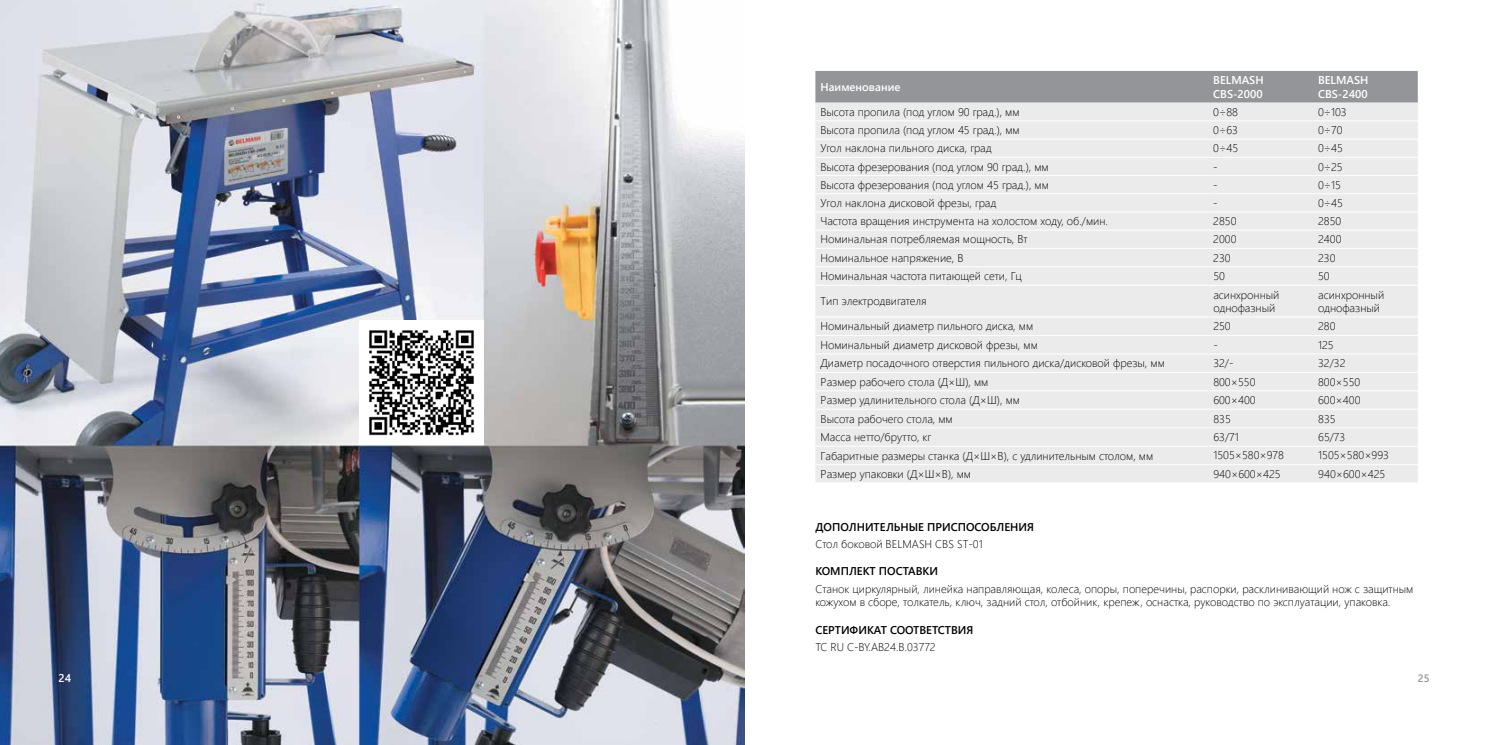
<style>
.page{position:relative;width:1489px;height:745px;background:#fff}
.page>*{position:absolute;margin:0;border:0;box-sizing:border-box;transform-origin:0 0}
.t1{font:300 11.25px/13.5px "Segoe UI";color:#000}
.t2{font:600 11.25px "Segoe UI";color:#000}
.t3{font:600 11.25px/13.5px "Segoe UI";color:#fff}
.t4{font:600 10.62px "Segoe UI";color:#939598}
</style>
<div class="page">
<img style="left:0;top:0;width:744px;height:744px">
<div style="left:815px;top:71px;width:602px;height:32px;background:#939598"></div>
<div style="left:815px;top:103px;width:602px;height:379px;background:#ebebec"></div>
<hr style="left:815px;top:120px;width:393px;height:1px;background:#fff">
<hr style="left:1208px;top:120px;width:104px;height:1px;background:#fff">
<hr style="left:1312px;top:120px;width:105px;height:1px;background:#fff">
<hr style="left:815px;top:139px;width:393px;height:1px;background:#fff">
<hr style="left:1208px;top:139px;width:104px;height:1px;background:#fff">
<hr style="left:1312px;top:139px;width:105px;height:1px;background:#fff">
<hr style="left:815px;top:157px;width:393px;height:1px;background:#fff">
<hr style="left:1208px;top:157px;width:104px;height:1px;background:#fff">
<hr style="left:1312px;top:157px;width:105px;height:1px;background:#fff">
<hr style="left:815px;top:175px;width:393px;height:1px;background:#fff">
<hr style="left:1208px;top:175px;width:104px;height:1px;background:#fff">
<hr style="left:1312px;top:175px;width:105px;height:1px;background:#fff">
<hr style="left:815px;top:193px;width:393px;height:1px;background:#fff">
<hr style="left:1208px;top:193px;width:104px;height:1px;background:#fff">
<hr style="left:1312px;top:193px;width:105px;height:1px;background:#fff">
<hr style="left:815px;top:211px;width:393px;height:1px;background:#fff">
<hr style="left:1208px;top:211px;width:104px;height:1px;background:#fff">
<hr style="left:1312px;top:211px;width:105px;height:1px;background:#fff">
<hr style="left:815px;top:230px;width:393px;height:1px;background:#fff">
<hr style="left:1208px;top:230px;width:104px;height:1px;background:#fff">
<hr style="left:1312px;top:230px;width:105px;height:1px;background:#fff">
<hr style="left:815px;top:248px;width:393px;height:1px;background:#fff">
<hr style="left:1208px;top:248px;width:104px;height:1px;background:#fff">
<hr style="left:1312px;top:248px;width:105px;height:1px;background:#fff">
<hr style="left:815px;top:266px;width:393px;height:1px;background:#fff">
<hr style="left:1208px;top:266px;width:104px;height:1px;background:#fff">
<hr style="left:1312px;top:266px;width:105px;height:1px;background:#fff">
<hr style="left:815px;top:285px;width:393px;height:1px;background:#fff">
<hr style="left:1208px;top:285px;width:104px;height:1px;background:#fff">
<hr style="left:1312px;top:285px;width:105px;height:1px;background:#fff">
<hr style="left:815px;top:316px;width:393px;height:1px;background:#fff">
<hr style="left:1208px;top:316px;width:104px;height:1px;background:#fff">
<hr style="left:1312px;top:316px;width:105px;height:1px;background:#fff">
<hr style="left:815px;top:335px;width:393px;height:1px;background:#fff">
<hr style="left:1208px;top:335px;width:104px;height:1px;background:#fff">
<hr style="left:1312px;top:335px;width:105px;height:1px;background:#fff">
<hr style="left:815px;top:353px;width:393px;height:1px;background:#fff">
<hr style="left:1208px;top:353px;width:104px;height:1px;background:#fff">
<hr style="left:1312px;top:353px;width:105px;height:1px;background:#fff">
<hr style="left:815px;top:372px;width:393px;height:1px;background:#fff">
<hr style="left:1208px;top:372px;width:104px;height:1px;background:#fff">
<hr style="left:1312px;top:372px;width:105px;height:1px;background:#fff">
<hr style="left:815px;top:390px;width:393px;height:1px;background:#fff">
<hr style="left:1208px;top:390px;width:104px;height:1px;background:#fff">
<hr style="left:1312px;top:390px;width:105px;height:1px;background:#fff">
<hr style="left:815px;top:408px;width:393px;height:1px;background:#fff">
<hr style="left:1208px;top:408px;width:104px;height:1px;background:#fff">
<hr style="left:1312px;top:408px;width:105px;height:1px;background:#fff">
<hr style="left:815px;top:427px;width:393px;height:1px;background:#fff">
<hr style="left:1208px;top:427px;width:104px;height:1px;background:#fff">
<hr style="left:1312px;top:427px;width:105px;height:1px;background:#fff">
<hr style="left:815px;top:445px;width:393px;height:1px;background:#fff">
<hr style="left:1208px;top:445px;width:104px;height:1px;background:#fff">
<hr style="left:1312px;top:445px;width:105px;height:1px;background:#fff">
<hr style="left:815px;top:464px;width:393px;height:1px;background:#fff">
<hr style="left:1208px;top:464px;width:104px;height:1px;background:#fff">
<hr style="left:1312px;top:464px;width:105px;height:1px;background:#fff">
<img style="left:359px;top:320px;width:124px;height:124px">
<p class="t3" style="left:820px;top:80px;width:82px">Наименование</p>
<p class="t3" style="left:1213px;top:73px;width:52px">BELMASH<br>CBS-2000</p>
<p class="t3" style="left:1317px;top:73px;width:52px">BELMASH<br>CBS-2400</p>
<p class="t1" style="left:820px;top:104px;width:201px">Высота пропила (под углом 90 град.), мм</p>
<p class="t1" style="left:1213px;top:104px;width:26px">0÷88</p>
<p class="t1" style="left:1317px;top:104px;width:30px">0÷103</p>
<p class="t1" style="left:820px;top:123px;width:201px">Высота пропила (под углом 45 град.), мм</p>
<p class="t1" style="left:1213px;top:123px;width:26px">0÷63</p>
<p class="t1" style="left:1317px;top:123px;width:26px">0÷70</p>
<p class="t1" style="left:820px;top:141px;width:173px">Угол наклона пильного диска, град</p>
<p class="t1" style="left:1213px;top:141px;width:26px">0÷45</p>
<p class="t1" style="left:1317px;top:141px;width:26px">0÷45</p>
<p class="t1" style="left:820px;top:159px;width:230px">Высота фрезерования (под углом 90 град.), мм</p>
<p class="t1" style="left:1213px;top:159px;width:6px">-</p>
<p class="t1" style="left:1317px;top:159px;width:26px">0÷25</p>
<p class="t1" style="left:820px;top:177px;width:230px">Высота фрезерования (под углом 45 град.), мм</p>
<p class="t1" style="left:1213px;top:177px;width:6px">-</p>
<p class="t1" style="left:1317px;top:177px;width:24px">0÷15</p>
<p class="t1" style="left:820px;top:195px;width:177px">Угол наклона дисковой фрезы, град</p>
<p class="t1" style="left:1213px;top:195px;width:6px">-</p>
<p class="t1" style="left:1317px;top:195px;width:26px">0÷45</p>
<p class="t1" style="left:820px;top:214px;width:289px">Частота вращения инструмента на холостом ходу, об./мин.</p>
<p class="t1" style="left:1213px;top:214px;width:25px">2850</p>
<p class="t1" style="left:1317px;top:214px;width:25px">2850</p>
<p class="t1" style="left:820px;top:232px;width:209px">Номинальная потребляемая мощность, Вт</p>
<p class="t1" style="left:1213px;top:232px;width:25px">2000</p>
<p class="t1" style="left:1317px;top:232px;width:25px">2400</p>
<p class="t1" style="left:820px;top:250px;width:145px">Номинальное напряжение, В</p>
<p class="t1" style="left:1213px;top:250px;width:19px">230</p>
<p class="t1" style="left:1317px;top:250px;width:19px">230</p>
<p class="t1" style="left:820px;top:269px;width:203px">Номинальная частота питающей сети, Гц</p>
<p class="t1" style="left:1213px;top:268px;width:13px">50</p>
<p class="t1" style="left:1317px;top:268px;width:13px">50</p>
<p class="t1" style="left:820px;top:294px;width:107px">Тип электродвигателя</p>
<p class="t1" style="left:1213px;top:287px;width:68px">асинхронный однофазный</p>
<p class="t1" style="left:1317px;top:287px;width:68px">асинхронный однофазный</p>
<p class="t1" style="left:820px;top:319px;width:214px">Номинальный диаметр пильного диска, мм</p>
<p class="t1" style="left:1213px;top:319px;width:19px">250</p>
<p class="t1" style="left:1317px;top:319px;width:19px">280</p>
<p class="t1" style="left:820px;top:337px;width:219px">Номинальный диаметр дисковой фрезы, мм</p>
<p class="t1" style="left:1213px;top:337px;width:6px">-</p>
<p class="t1" style="left:1317px;top:337px;width:17px">125</p>
<p class="t1" style="left:820px;top:356px;width:346px">Диаметр посадочного отверстия пильного диска/дисковой фрезы, мм</p>
<p class="t1" style="left:1213px;top:355px;width:22px">32/-</p>
<p class="t1" style="left:1317px;top:355px;width:29px">32/32</p>
<p class="t1" style="left:820px;top:374px;width:169px">Размер рабочего стола (Д×Ш), мм</p>
<p class="t1" style="left:1213px;top:374px;width:44px">800×550</p>
<p class="t1" style="left:1317px;top:374px;width:44px">800×550</p>
<p class="t1" style="left:820px;top:392px;width:201px">Размер удлинительного стола (Д×Ш), мм</p>
<p class="t1" style="left:1213px;top:392px;width:44px">600×400</p>
<p class="t1" style="left:1317px;top:392px;width:44px">600×400</p>
<p class="t1" style="left:820px;top:411px;width:134px">Высота рабочего стола, мм</p>
<p class="t1" style="left:1213px;top:411px;width:19px">835</p>
<p class="t1" style="left:1317px;top:411px;width:19px">835</p>
<p class="t1" style="left:820px;top:429px;width:112px">Масса нетто/брутто, кг</p>
<p class="t1" style="left:1213px;top:429px;width:27px">63/71</p>
<p class="t1" style="left:1318px;top:429px;width:29px">65/73</p>
<p class="t1" style="left:820px;top:448px;width:334px">Габаритные размеры станка (Д×Ш×В), с удлинительным столом, мм</p>
<p class="t1" style="left:1213px;top:448px;width:72px">1505×580×978</p>
<p class="t1" style="left:1318px;top:448px;width:72px">1505×580×993</p>
<p class="t1" style="left:820px;top:466px;width:152px">Размер упаковки (Д×Ш×В), мм</p>
<p class="t1" style="left:1213px;top:466px;width:69px">940×600×425</p>
<p class="t1" style="left:1318px;top:466px;width:69px">940×600×425</p>
<p class="t2" style="left:815px;top:517px;width:220px">ДОПОЛНИТЕЛЬНЫЕ ПРИСПОСОБЛЕНИЯ</p>
<p class="t1" style="left:815px;top:536px;width:169px">Стол боковой BELMASH CBS ST-01</p>
<p class="t2" style="left:815px;top:562px;width:124px">КОМПЛЕКТ ПОСТАВКИ</p>
<p class="t1" style="left:815px;top:581px;width:599px">Станок циркулярный, линейка направляющая, колеса, опоры, поперечины, распорки, расклинивающий нож с защитным кожухом в сборе, толкатель, ключ, задний стол, отбойник, крепеж, оснастка, руководство по эксплуатации, упаковка.</p>
<p class="t2" style="left:815px;top:620px;width:159px">СЕРТИФИКАТ СООТВЕТСТВИЯ</p>
<p class="t1" style="left:815px;top:639px;width:122px">ТС RU C-BY.AB24.B.03772</p>
<p class="t3" style="left:58px;top:671px;width:14px">24</p>
<p class="t4" style="left:1417px;top:669px;width:13px">25</p>
</div>
